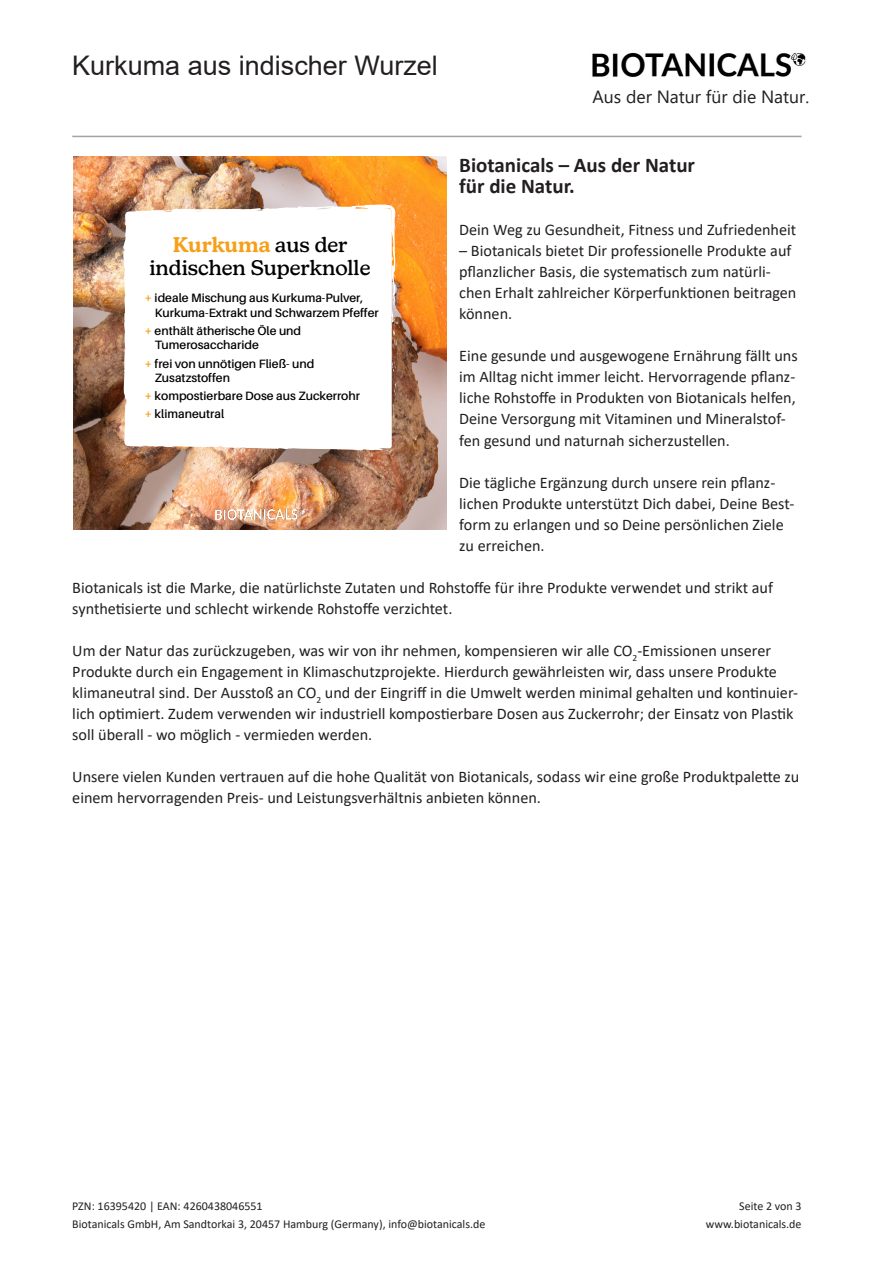
<style>
.page{position:relative;width:893px;height:1263px;background:#fff}
.page>*{position:absolute;margin:0;border:0;box-sizing:border-box;transform-origin:0 0}
.t1{font:27px "Arial";color:#231f20}
.t2{font:700 21px "Calibri";color:#231f20}
.t3{font:500 20.7px/23px "New Kansas";color:#000;text-align:center}
.t4{font:17.7px "Segoe UI";color:#231f20}
.t5{font:16.2px/21px "Calibri";color:#231f20}
.t6{font:600 12.15px/14.5px "Aileron";color:#000}
.t7{font:12px "Calibri";color:#231f20}
.s1{font-weight:600;color:#f69f19}
.s2{font-weight:800;color:#f69f19}
</style>
<div class="page">
<img style="left:592px;top:52px;width:214px;height:25px">
<hr style="left:72px;top:136px;width:729px;height:1px;background:#a3a3a2">
<img style="left:73px;top:157px;width:373px;height:372px">
<svg style="left:395px;top:380px;width:1px;height:17px"></svg>
<svg style="left:122px;top:204px;width:273px;height:246px"></svg>
<svg style="left:162px;top:212px;width:8px;height:3px"></svg>
<svg style="left:391px;top:270px;width:6px;height:103px"></svg>
<svg style="left:390px;top:225px;width:6px;height:23px"></svg>
<svg style="left:361px;top:208px;width:7px;height:3px"></svg>
<svg style="left:299px;top:206px;width:9px;height:7px"></svg>
<svg style="left:379px;top:450px;width:13px;height:2px"></svg>
<svg style="left:124px;top:282px;width:7px;height:10px"></svg>
<img style="left:215px;top:510px;width:90px;height:10px">
<p class="t1" style="left:72px;top:47px;width:367px">Kurkuma aus indischer Wurzel</p>
<p class="t4" style="left:592px;top:80px;width:218px">Aus der Natur für die Natur.</p>
<p class="t2" style="left:459px;top:151px;width:237px">Biotanicals – Aus der Natur</p>
<p class="t2" style="left:459px;top:172px;width:117px">für die Natur.</p>
<p class="t5" style="left:459px;top:219px;width:339px">Dein Weg zu Gesundheit, Fitness und Zufriedenheit</p>
<p class="t5" style="left:459px;top:240px;width:334px">– Biotanicals bietet Dir professionelle Produkte auf</p>
<p class="t5" style="left:459px;top:261px;width:339px">pflanzlicher Basis, die systematisch zum natürli&shy;chen Erhalt zahlreicher Körperfunktionen beitragen können.</p>
<p class="t5" style="left:459px;top:345px;width:340px">Eine gesunde und ausgewogene Ernährung fällt uns im Alltag nicht immer leicht. Hervorragende pflanz&shy;liche Rohstoffe in Produkten von Biotanicals helfen, Deine Versorgung mit Vitaminen und Mineralstof&shy;fen gesund und naturnah sicherzustellen.</p>
<p class="t5" style="left:459px;top:471px;width:337px">Die tägliche Ergänzung durch unsere rein pflanz&shy;lichen Produkte unterstützt Dich dabei, Deine Best&shy;form zu erlangen und so Deine persönlichen Ziele zu erreichen.</p>
<p class="t5" style="left:72px;top:576px;width:702px">Biotanicals ist die Marke, die natürlichste Zutaten und Rohstoffe für ihre Produkte verwendet und strikt auf synthetisierte und schlecht wirkende Rohstoffe verzichtet.</p>
<p class="t5" style="left:72px;top:639px;width:727px">Um der Natur das zurückzugeben, was wir von ihr nehmen, kompensieren wir alle CO<sub>2</sub>-Emissionen unserer Produkte durch ein Engagement in Klimaschutzprojekte. Hierdurch gewährleisten wir, dass unsere Produkte klimaneutral sind. Der Ausstoß an CO<sub>2</sub> und der Eingriff in die Umwelt werden minimal gehalten und kontinuier&shy;lich optimiert. Zudem verwenden wir industriell kompostierbare Dosen aus Zuckerrohr; der Einsatz von Plastik soll überall - wo möglich - vermieden werden.</p>
<p class="t5" style="left:72px;top:765px;width:729px">Unsere vielen Kunden vertrauen auf die hohe Qualität von Biotanicals, sodass wir eine große Produktpalette zu einem hervorragenden Preis- und Leistungsverhältnis anbieten können.</p>
<p class="t3" style="left:149px;top:234px;width:223px"><span class="s1">Kurkuma</span> aus der indischen Superknolle</p>
<p class="t6" style="left:155px;top:291px;width:226px;text-indent:-10px"><span class="s2">+</span> ideale Mischung aus Kurkuma-Pulver,<br>Kurkuma-Extrakt und Schwarzem Pfeffer</p>
<p class="t6" style="left:155px;top:324px;width:148px;text-indent:-10px"><span class="s2">+</span> enthält ätherische Öle und<br>Tumerosaccharide</p>
<p class="t6" style="left:155px;top:356px;width:161px;text-indent:-10px"><span class="s2">+</span> frei von unnötigen Fließ- und<br>Zusatzstoffen</p>
<p class="t6" style="left:145px;top:387px;width:217px;line-height:18px"><span class="s2">+</span> kompostierbare Dose aus Zuckerrohr <span class="s2">+</span> klimaneutral</p>
<p class="t7" style="left:72px;top:1198px;width:192px">PZN: 16395420 | EAN: 4260438046551</p>
<p class="t7" style="left:72px;top:1216px;width:415px">Biotanicals GmbH, Am Sandtorkai 3, 20457 Hamburg (Germany), info@biotanicals.de</p>
<p class="t7" style="left:739px;top:1198px;width:64px">Seite 2 von 3</p>
<p class="t7" style="left:706px;top:1216px;width:97px">www.biotanicals.de</p>
</div>
